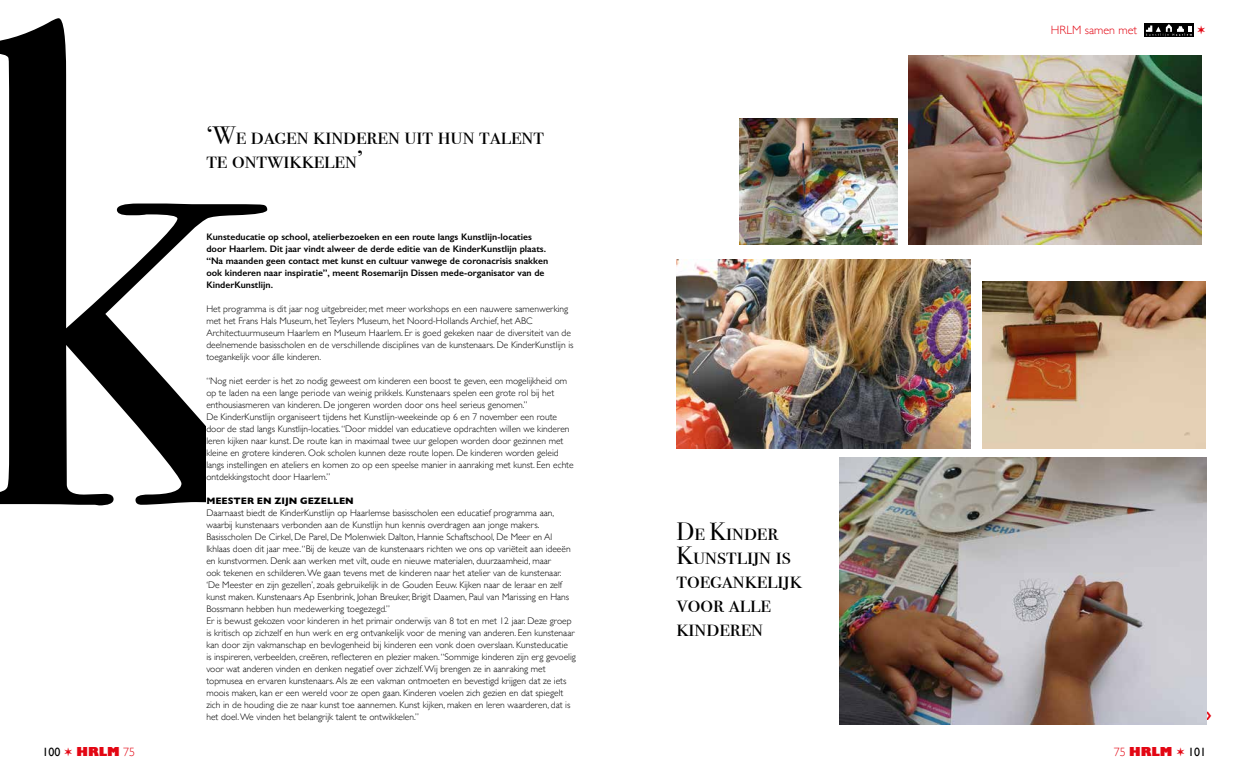
<style>
.page{position:relative;width:1248px;height:774px;background:#fff}
.page>*{position:absolute;margin:0;border:0;box-sizing:border-box;transform-origin:0 0}
.t1{font:686.1px "Bodoni Svty Two OSITCTT Book";color:#000}
.t2{font:25px/24px "Bodoni Svty Two SCITCTT Book";color:#000}
.t3{font:800 12px "Gill Sans";color:#e30613}
.t4{font:300 12px "Gill Sans";color:#e30613}
.t5{font:300 9.5px/12px "Gill Sans";color:#000}
.t6{font:600 9.5px/12px "Gill Sans";color:#000}
.t7{font:700 9.5px "Gill Sans";color:#000}
.s1{font-weight:400;color:#000}
.s2{font-weight:300}
</style>
<div class="page">
<div style="left:1143px;top:24px;width:49px;height:13px;background:#000"></div>
<img style="left:839px;top:457px;width:367px;height:267px">
<img style="left:982px;top:281px;width:223px;height:167px">
<img style="left:739px;top:119px;width:158px;height:125px">
<img style="left:908px;top:55px;width:293px;height:189px">
<img style="left:676px;top:259px;width:294px;height:189px">
<svg style="left:1205px;top:712px;width:2px;height:8px"></svg>
<svg style="left:1145px;top:24px;width:49px;height:12px"></svg>
<h1 class="t1" style="left:-43px;top:-138px;width:323px">k</h1>
<h2 class="t2" style="left:206px;top:124px;width:339px">‘We dagen kinderen uit hun talent te ontwikkelen’</h2>
<p class="t6" style="left:206px;top:231px;width:343px">Kunsteducatie op school, atelierbezoeken en een route langs Kunstlijn-locaties door Haarlem. Dit jaar vindt alweer de derde editie van de KinderKunstlijn plaats. “Na maanden geen contact met kunst en cultuur vanwege de coronacrisis snakken ook kinderen naar inspiratie”, meent Rosemarijn Dissen mede-organisator van de KinderKunstlijn.</p>
<p class="t5" style="left:206px;top:302px;width:368px">Het programma is dit jaar nog uitgebreider, met meer workshops en een nauwere samenwerking met het Frans Hals Museum, het Teylers Museum, het Noord-Hollands Archief, het ABC Architectuurmuseum Haarlem en Museum Haarlem. Er is goed gekeken naar de diversiteit van de deelnemende basisscholen en de verschillende disciplines van de kunstenaars. De KinderKunstlijn is toegankelijk voor álle kinderen.</p>
<p class="t5" style="left:206px;top:374px;width:369px">“Nog niet eerder is het zo nodig geweest om kinderen een boost te geven, een mogelijkheid om op te laden na een lange periode van weinig prikkels. Kunstenaars spelen een grote rol bij het enthousiasmeren van kinderen. De jongeren worden door ons heel serieus genomen.”<br>De KinderKunstlijn organiseert tijdens het Kunstlijn-weekeinde op 6 en 7 november een route door de stad langs Kunstlijn-locaties. “Door middel van educatieve opdrachten willen we kinderen leren kijken naar kunst. De route kan in maximaal twee uur gelopen worden door gezinnen met kleine en grotere kinderen. Ook scholen kunnen deze route lopen. De kinderen worden geleid langs instellingen en ateliers en komen zo op een speelse manier in aanraking met kunst. Een echte ontdekkingstocht door Haarlem.”</p>
<p class="t7" style="left:206px;top:493px;width:149px">MEESTER EN ZIJN GEZELLEN</p>
<p class="t5" style="left:206px;top:506px;width:371px">Daarnaast biedt de KinderKunstlijn op Haarlemse basisscholen een educatief programma aan, waarbij kunstenaars verbonden aan de Kunstlijn hun kennis overdragen aan jonge makers.<br>Basisscholen De Cirkel, De Parel, De Molenwiek Dalton, Hannie Schaftschool, De Meer en Al Ikhlaas doen dit jaar mee. “Bij de keuze van de kunstenaars richten we ons op variëteit aan ideeën en kunstvormen. Denk aan werken met vilt, oude en nieuwe materialen, duurzaamheid, maar<br>ook tekenen en schilderen. We gaan tevens met de kinderen naar het atelier van de kunstenaar. ‘De Meester en zijn gezellen’, zoals gebruikelijk in de Gouden Eeuw. Kijken naar de leraar en zelf kunst maken. Kunstenaars Ap Esenbrink, Johan Breuker, Brigit Daamen, Paul van Marissing en Hans Bossmann hebben hun medewerking toegezegd.”<br>Er is bewust gekozen voor kinderen in het primair onderwijs van 8 tot en met 12 jaar. Deze groep is kritisch op zichzelf en hun werk en erg ontvankelijk voor de mening van anderen. Een kunstenaar kan door zijn vakmanschap en bevlogenheid bij kinderen een vonk doen overslaan. Kunsteducatie<br>is inspireren, verbeelden, creëren, reflecteren en plezier maken. “Sommige kinderen zijn erg gevoelig voor wat anderen vinden en denken negatief over zichzelf. Wij brengen ze in aanraking met topmusea en ervaren kunstenaars. Als ze een vakman ontmoeten en bevestigd krijgen dat ze iets moois maken, kan er een wereld voor ze open gaan. Kinderen voelen zich gezien en dat spiegelt zich in de houding die ze naar kunst toe aannemen. Kunst kijken, maken en leren waarderen, dat is het doel. We vinden het belangrijk talent te ontwikkelen.”</p>
<h2 class="t2" style="left:676px;top:520px;width:127px">De Kinder<br>Kunstlijn is toegankelijk voor alle kinderen</h2>
<p class="t4" style="left:1050px;top:21px;width:88px">HRLM samen met</p>
<p class="t3" style="left:43px;top:744px;width:94px"><span class="s1">100</span> ✶ HRLM <span class="s2">75</span></p>
<p class="t3" style="left:1113px;top:744px;width:94px"><span class="s2">75</span> HRLM ✶ <span class="s1">101</span></p>
</div>
